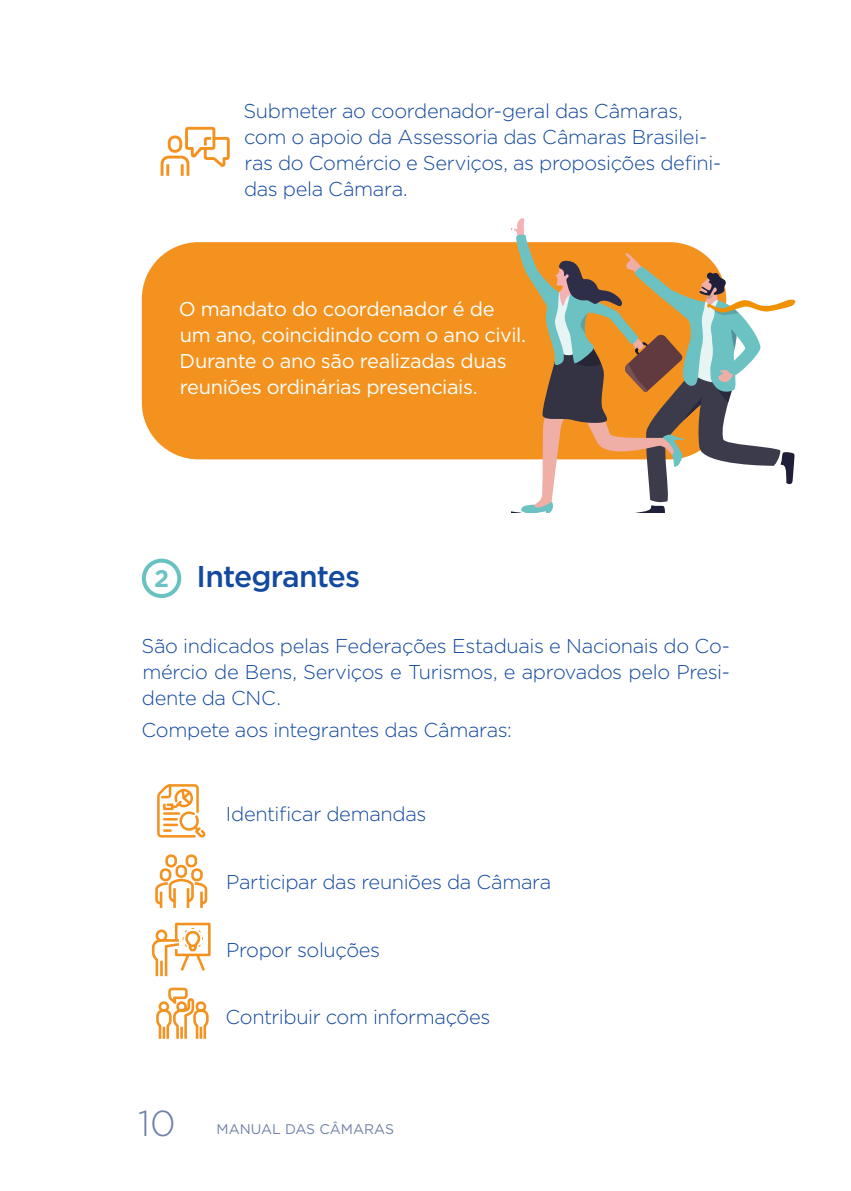
<style>
.page{position:relative;width:851px;height:1191px;background:#fff}
.page>*{position:absolute;margin:0;border:0;box-sizing:border-box;transform-origin:0 0}
.t1{font:300 36px "Gotham";color:#7181a8}
.t2{font:500 30px "Gotham";letter-spacing:-.03em;color:#13499f}
.t3{font:300 20px/26px "Gotham";letter-spacing:-.02em;color:#13499f}
.t4{font:20px/26px "Gotham";letter-spacing:-.02em;color:#fff}
.t5{font:14px "Gotham";color:#7181a8}
.s1{font-weight:700;font-size:24px;color:#6cc3c3}
</style>
<div class="page">
<svg style="left:160px;top:126px;width:70px;height:50px"></svg>
<div style="left:142px;top:242px;width:584px;height:217px;background:#f3921f;border-radius:57px"></div>
<svg style="left:512px;top:218px;width:283px;height:295px"></svg>
<div style="left:142px;top:558px;width:39px;height:40px;border:4px solid #68c2c2;border-radius:50%"></div>
<svg style="left:157px;top:784px;width:48px;height:53px"></svg>
<svg style="left:155px;top:854px;width:53px;height:54px"></svg>
<svg style="left:151px;top:922px;width:60px;height:55px"></svg>
<svg style="left:156px;top:987px;width:53px;height:52px"></svg>
<p class="t3" style="left:243px;top:97px;width:479px">Submeter ao coordenador-geral das Câmaras, com o apoio da Assessoria das Câmaras Brasilei&shy;ras do Comércio e Serviços, as proposições defini&shy;das pela Câmara.</p>
<p class="t4" style="left:179px;top:295px;width:349px">O mandato do coordenador é de um ano, coincidindo com o ano civil.<br>Durante o ano são realizadas duas reuniões ordinárias presenciais.</p>
<h2 class="t2" style="left:154px;top:557px;width:207px"><span class="s1">2</span> Integrantes</h2>
<p class="t3" style="left:141px;top:632px;width:590px;text-align:justify">São indicados pelas Federações Estaduais e Nacionais do Co&shy;mércio de Bens, Serviços e Turismos, e aprovados pelo Presi&shy;dente da CNC.</p>
<p class="t3" style="left:141px;top:716px;width:372px">Compete aos integrantes das Câmaras:</p>
<p class="t3" style="left:226px;top:800px;width:202px">Identificar demandas</p>
<p class="t3" style="left:226px;top:868px;width:326px">Participar das reuniões da Câmara</p>
<p class="t3" style="left:226px;top:936px;width:155px">Propor soluções</p>
<p class="t3" style="left:225px;top:1003px;width:266px">Contribuir com informações</p>
<h1 class="t1" style="left:138px;top:1100px;width:39px">10</h1>
<p class="t5" style="left:216px;top:1120px;width:179px">MANUAL DAS CÂMARAS</p>
</div>
